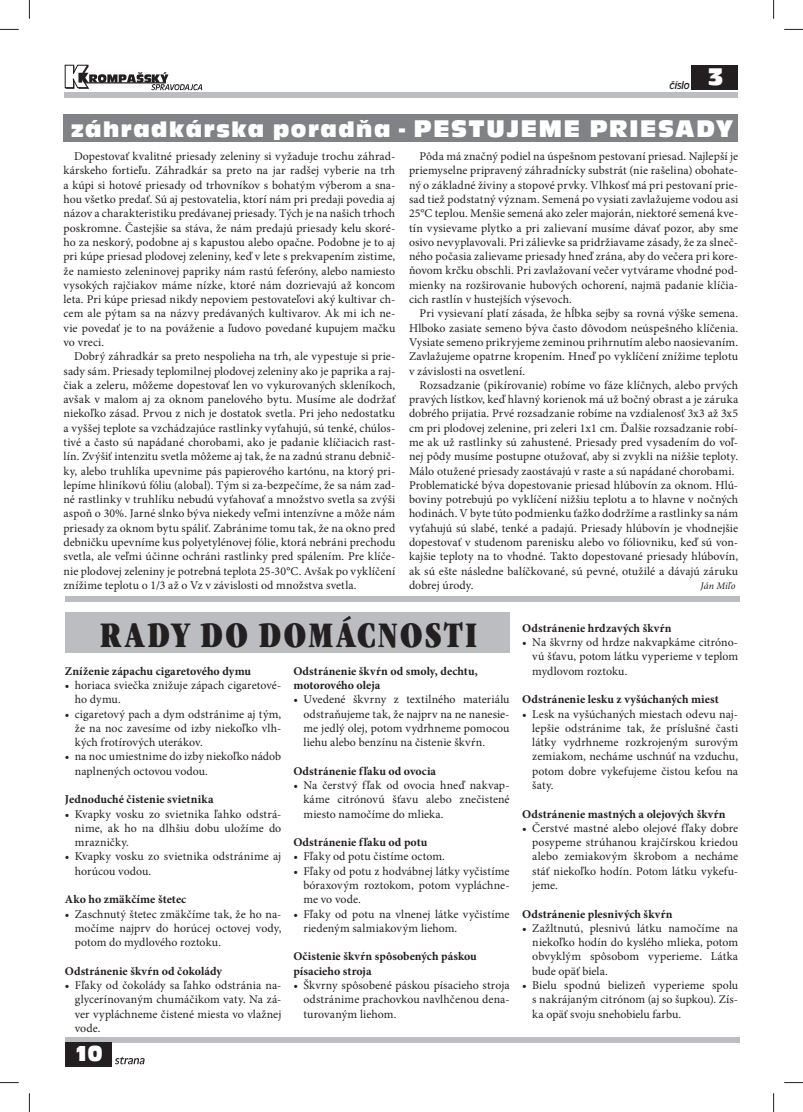
<style>
.page{position:relative;width:803px;height:1112px;background:#fff}
.page>*{position:absolute;margin:0;border:0;box-sizing:border-box;transform-origin:0 0}
.t1{font:35px "Garamond Itc TEE Ultr Cond";letter-spacing:.06em;color:#231f20}
.t2{font:25px "Antique Oli TEE Comp";color:#fff}
.t3{font:22.5px "Antique Oli TEE Comp";letter-spacing:.07em;color:#fff}
.t4{font:11.88px/14.2px "Minion Pro";letter-spacing:.005em;color:#231f20;text-align:justify}
.t5{font:700 11.88px/14.2px "Minion Pro";letter-spacing:.01em;color:#231f20}
.t6{font:italic 11.25px "Antique Oli TEE";color:#231f20}
.t7{font:italic 10px "Minion Pro";letter-spacing:.01em;color:#231f20}
.s1{font-size:25px}
</style>
<div class="page">
<div style="left:65px;top:92px;width:673px;height:6px;background:#bbbdc0"></div>
<div style="left:692px;top:65px;width:46px;height:24px;background:#231f20"></div>
<svg style="left:64px;top:64px;width:138px;height:26px"></svg>
<hr style="left:85px;top:82px;width:81px;height:1px;background:#231f20">
<div style="left:65px;top:1036px;width:674px;height:6px;background:#bbbdc0"></div>
<div style="left:65px;top:595px;width:674px;height:6px;background:#bbbdc0"></div>
<div style="left:65px;top:612px;width:444px;height:41px;background:#bbbdc0"></div>
<div style="left:65px;top:1042px;width:46px;height:24px;background:#231f20"></div>
<svg style="left:115px;top:1056px;width:30px;height:7px"></svg>
<div style="left:63px;top:114px;width:675px;height:28px;background:#808285"></div>
<svg style="left:0;top:29px;width:19px;height:1px"></svg>
<svg style="left:784px;top:29px;width:19px;height:1px"></svg>
<svg style="left:0;top:1082px;width:19px;height:1px"></svg>
<svg style="left:784px;top:1082px;width:19px;height:1px"></svg>
<svg style="left:29px;top:0;width:1px;height:19px"></svg>
<svg style="left:29px;top:1093px;width:1px;height:18px"></svg>
<svg style="left:773px;top:0;width:1px;height:19px"></svg>
<svg style="left:773px;top:1093px;width:1px;height:18px"></svg>
<p class="t6" style="left:669px;top:80px;width:22px">číslo</p>
<h2 class="t2" style="left:707px;top:68px;width:18px">3</h2>
<h3 class="t3" style="left:71px;top:122px;width:664px">záhradkárska poradňa - <span class="s1">PESTUJEME PRIESADY</span></h3>
<p class="t4" style="left:63px;top:150px;width:333px;text-indent:11px">Dopestovať kvalitné priesady zeleniny si vyžaduje trochu záhrad&shy;kárskeho fortieľu. Záhradkár sa preto na jar radšej vyberie na trh a kúpi si hotové priesady od trhovníkov s bohatým výberom a sna&shy;hou všetko predať. Sú aj pestovatelia, ktorí nám pri predaji povedia aj názov a charakteristiku predávanej priesady. Tých je na našich trhoch poskromne. Častejšie sa stáva, že nám predajú priesady kelu skoré&shy;ho za neskorý, podobne aj s kapustou alebo opačne. Podobne je to aj pri kúpe priesad plodovej zeleniny, keď v lete s prekvapením zistime, že namiesto zeleninovej papriky nám rastú feferóny, alebo namiesto vysokých rajčiakov máme nízke, ktoré nám dozrievajú až koncom leta. Pri kúpe priesad nikdy nepoviem pestovateľovi aký kultivar ch&shy;cem ale pýtam sa na názvy predávaných kultivarov. Ak mi ich ne&shy;vie povedať je to na pováženie a ľudovo povedané kupujem mačku vo vreci.</p>
<p class="t4" style="left:63px;top:350px;width:333px;text-indent:11px">Dobrý záhradkár sa preto nespolieha na trh, ale vypestuje si prie&shy;sady sám. Priesady teplomilnej plodovej zeleniny ako je paprika a raj&shy;čiak a zeleru, môžeme dopestovať len vo vykurovaných skleníkoch, avšak v malom aj za oknom panelového bytu. Musíme ale dodržať niekoľko zásad. Prvou z nich je dostatok svetla. Pri jeho nedostatku a vyššej teplote sa vzchádzajúce rastlinky vyťahujú, sú tenké, chúlos&shy;tivé a často sú napádané chorobami, ako je padanie klíčiacich rast&shy;lín. Zvýšiť intenzitu svetla môžeme aj tak, že na zadnú stranu debnič&shy;ky, alebo truhlíka upevnime pás papierového kartónu, na ktorý pri&shy;lepíme hliníkovú fóliu (alobal). Tým si za-bezpečíme, že sa nám zad&shy;né rastlinky v truhlíku nebudú vyťahovať a množstvo svetla sa zvýši aspoň o 30%. Jarné slnko býva niekedy veľmi intenzívne a môže nám priesady za oknom bytu spáliť. Zabránime tomu tak, že na okno pred debničku upevníme kus polyetylénovej fólie, ktorá nebráni prechodu svetla, ale veľmi účinne ochráni rastlinky pred spálením. Pre klíče&shy;nie plodovej zeleniny je potrebná teplota 25-30°C. Avšak po vyklíčení znížime teplotu o 1/3 až o Vz v závislosti od množstva svetla.</p>
<p class="t4" style="left:409px;top:150px;width:331px;text-indent:11px">Pôda má značný podiel na úspešnom pestovaní priesad. Najlepší je priemyselne pripravený záhradnícky substrát (nie rašelina) obohate&shy;ný o základné živiny a stopové prvky. Vlhkosť má pri pestovaní prie&shy;sad tiež podstatný význam. Semená po vysiati zavlažujeme vodou asi 25°C teplou. Menšie semená ako zeler majorán, niektoré semená kve&shy;tín vysievame plytko a pri zalievaní musíme dávať pozor, aby sme osivo nevyplavovali. Pri zálievke sa pridržiavame zásady, že za slneč&shy;ného počasia zalievame priesady hneď zrána, aby do večera pri kore&shy;ňovom krčku obschli. Pri zavlažovaní večer vytvárame vhodné pod&shy;mienky na rozširovanie hubových ochorení, najmä padanie klíčia&shy;cich rastlín v hustejších výsevoch.</p>
<p class="t4" style="left:409px;top:307px;width:331px;text-indent:11px">Pri vysievaní platí zásada, že hĺbka sejby sa rovná výške semena.<br>Hlboko zasiate semeno býva často dôvodom neúspešného klíčenia.<br>Vysiate semeno prikryjeme zeminou prihrnutím alebo naosievaním.<br>Zavlažujeme opatrne kropením. Hneď po vyklíčení znížime teplotu v závislosti na osvetlení.</p>
<p class="t4" style="left:409px;top:379px;width:331px;text-align:left;text-indent:11px">Rozsadzanie (pikírovanie) robíme vo fáze klíčnych, alebo prvých pravých lístkov, keď hlavný korienok má už bočný obrast a je záruka dobrého prijatia. Prvé rozsadzanie robíme na vzdialenosť 3x3 až 3x5 cm pri plodovej zelenine, pri zeleri 1x1 cm. Ďalšie rozsadzanie robí&shy;me ak už rastlinky sú zahustené. Priesady pred vysadením do voľ&shy;nej pôdy musíme postupne otužovať, aby si zvykli na nižšie teploty.<br>Málo otužené priesady zaostávajú v raste a sú napádané chorobami.<br>Problematické býva dopestovanie priesad hlúbovín za oknom. Hlú&shy;boviny potrebujú po vyklíčení nižšiu teplotu a to hlavne v nočných hodinách. V byte túto podmienku ťažko dodržíme a rastlinky sa nám vyťahujú sú slabé, tenké a padajú. Priesady hlúbovín je vhodnejšie dopestovať v studenom parenisku alebo vo fóliovniku, keď sú von&shy;kajšie teploty na to vhodné. Takto dopestované priesady hlúbovín, ak sú ešte následne balíčkované, sú pevné, otužilé a dávajú záruku dobrej úrody.</p>
<p class="t7" style="left:700px;top:581px;width:36px">Ján Miľo</p>
<h1 class="t1" style="left:100px;top:619px;width:378px">RADY DO DOMÁCNOSTI</h1>
<p class="t5" style="left:65px;top:664px;width:188px">Zníženie zápachu cigaretového dymu</p>
<p class="t4" style="left:75px;top:679px;width:208px;text-indent:-10px">• horiaca sviečka znižuje zápach cigaretové&shy;ho dymu.</p>
<p class="t4" style="left:75px;top:707px;width:208px;text-indent:-10px">• cigaretový pach a dym odstránime aj tým, že na noc zavesíme od izby niekoľko vlh&shy;kých frotírových uterákov.</p>
<p class="t4" style="left:75px;top:750px;width:208px;text-indent:-10px">• na noc umiestnime do izby niekoľko nádob naplnených octovou vodou.</p>
<p class="t5" style="left:65px;top:793px;width:150px">Jednoduché čistenie svietnika</p>
<p class="t4" style="left:75px;top:807px;width:208px;text-indent:-10px">• Kvapky vosku zo svietnika ľahko odstrá&shy;nime, ak ho na dlhšiu dobu uložíme do mrazničky.</p>
<p class="t4" style="left:75px;top:850px;width:208px;text-indent:-10px">• Kvapky vosku zo svietnika odstránime aj horúcou vodou.</p>
<p class="t5" style="left:65px;top:893px;width:123px">Ako ho zmäkčíme štetec</p>
<p class="t4" style="left:75px;top:907px;width:208px;text-indent:-10px">• Zaschnutý štetec zmäkčíme tak, že ho na&shy;močíme najprv do horúcej octovej vody, potom do mydlového roztoku.</p>
<p class="t5" style="left:65px;top:964px;width:159px">Odstránenie škvŕn od čokolády</p>
<p class="t4" style="left:75px;top:978px;width:208px;text-indent:-10px">• Fľaky od čokolády sa ľahko odstránia na&shy;glycerínovaným chumáčikom vaty. Na zá&shy;ver vypláchneme čistené miesta vo vlažnej vode.</p>
<h3 class="t3" style="left:74px;top:1045px;width:30px">10</h3>
<p class="t5" style="left:293px;top:664px;width:186px">Odstránenie škvŕn od smoly, dechtu, motorového oleja</p>
<p class="t4" style="left:303px;top:693px;width:208px;text-indent:-10px">• Uvedené škvrny z textilného materiálu odstraňujeme tak, že najprv na ne nanesie&shy;me jedlý olej, potom vydrhneme pomocou liehu alebo benzínu na čistenie škvŕn.</p>
<p class="t5" style="left:293px;top:764px;width:144px">Odstránenie fľaku od ovocia</p>
<p class="t4" style="left:303px;top:778px;width:208px;text-indent:-10px">• Na čerstvý fľak od ovocia hneď nakvap&shy;káme citrónovú šťavu alebo znečistené miesto namočíme do mlieka.</p>
<p class="t5" style="left:293px;top:836px;width:136px">Odstránenie fľaku od potu</p>
<p class="t4" style="left:293px;top:850px;width:153px">• Fľaky od potu čistíme octom.</p>
<p class="t4" style="left:303px;top:864px;width:208px;text-indent:-10px">• Fľaky od potu z hodvábnej látky vyčistíme bóraxovým roztokom, potom vypláchne&shy;me vo vode.</p>
<p class="t4" style="left:303px;top:907px;width:208px;text-indent:-10px">• Fľaky od potu na vlnenej látke vyčistíme riedeným salmiakovým liehom.</p>
<p class="t5" style="left:293px;top:950px;width:185px">Očistenie škvŕn spôsobených páskou písacieho stroja</p>
<p class="t4" style="left:303px;top:978px;width:208px;text-indent:-10px">• Škvrny spôsobené páskou písacieho stroja odstránime prachovkou navlhčenou dena&shy;turovaným liehom.</p>
<p class="t5" style="left:522px;top:621px;width:151px">Odstránenie hrdzavých škvŕn</p>
<p class="t4" style="left:532px;top:636px;width:207px;text-indent:-10px">• Na škvrny od hrdze nakvapkáme citróno&shy;vú šťavu, potom látku vyperieme v teplom mydlovom roztoku.</p>
<p class="t5" style="left:522px;top:693px;width:198px">Odstránenie lesku z vyšúchaných miest</p>
<p class="t4" style="left:532px;top:707px;width:207px;text-indent:-10px">• Lesk na vyšúchaných miestach odevu naj&shy;lepšie odstránime tak, že príslušné časti látky vydrhneme rozkrojeným surovým zemiakom, necháme uschnúť na vzduchu, potom dobre vykefujeme čistou kefou na šaty.</p>
<p class="t5" style="left:522px;top:807px;width:205px">Odstránenie mastných a olejových škvŕn</p>
<p class="t4" style="left:532px;top:821px;width:207px;text-indent:-10px">• Čerstvé mastné alebo olejové fľaky dobre posypeme strúhanou krajčírskou kriedou alebo zemiakovým škrobom a necháme stáť niekoľko hodín. Potom látku vykefu&shy;jeme.</p>
<p class="t5" style="left:522px;top:907px;width:152px">Odstránenie plesnivých škvŕn</p>
<p class="t4" style="left:532px;top:921px;width:207px;text-indent:-10px">• Zažltnutú, plesnivú látku namočíme na niekoľko hodín do kyslého mlieka, potom obvyklým spôsobom vyperieme. Látka bude opäť biela.</p>
<p class="t4" style="left:532px;top:978px;width:207px;text-indent:-10px">• Bielu spodnú bielizeň vyperieme spolu s nakrájaným citrónom (aj so šupkou). Zís&shy;ka opäť svoju snehobielu farbu.</p>
</div>
